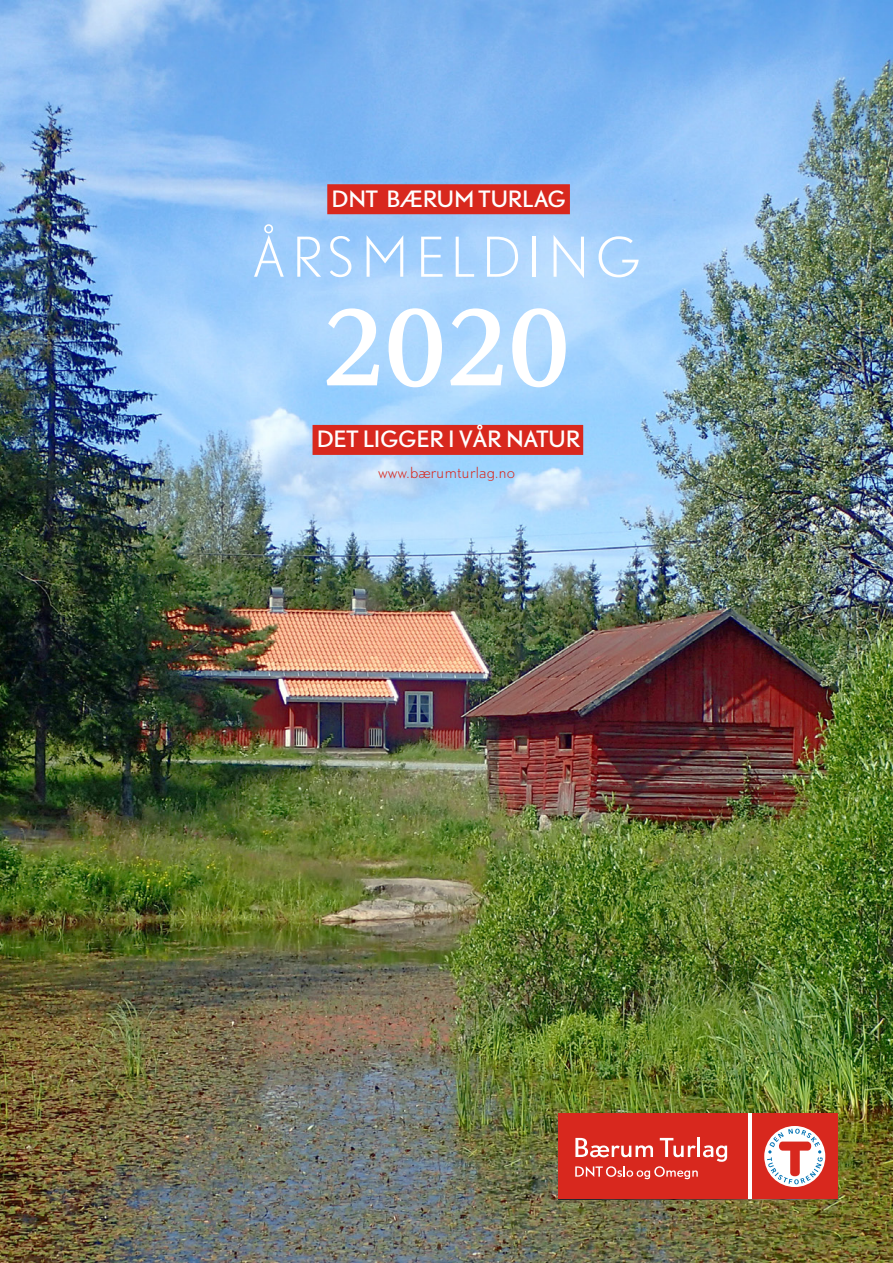
<style>
.page{position:relative;width:893px;height:1263px;background:#fff}
.page>*{position:absolute;margin:0;border:0;box-sizing:border-box;transform-origin:0 0}
._3_Tittel{font:121.8px "Whitman Bold LF";color:#fff}
._3_Tittel-2{font:300 51px "DTL Nobel TOT";letter-spacing:.1em;color:#fff}
._5_Tittel_overlay{font:21px "DTL Nobel TOT";color:#fff}
._8_Liste{font:300 14.25px "DTL Nobel TOT";color:#d8281e}
</style>
<div class="page">
<img style="left:0;top:0;width:893px;height:1263px">
<div style="left:752px;top:1113px;width:85px;height:86px;background:#d8281e"></div>
<div style="left:558px;top:1113px;width:190px;height:86px;background:#d8281e"></div>
<svg style="left:764px;top:1126px;width:61px;height:61px"></svg>
<svg style="left:767px;top:1128px;width:56px;height:56px"></svg>
<hr style="left:748px;top:1113px;width:4px;height:86px;background:#fff">
<svg style="left:575px;top:1138px;width:152px;height:41px"></svg>
<div style="left:327px;top:184px;width:243px;height:30px;background:#d8281e"></div>
<div style="left:313px;top:425px;width:270px;height:30px;background:#d8281e"></div>
<p class="_5_Tittel_overlay" style="left:331px;top:184px;width:236px">DNT BÆRUM TURLAG</p>
<p class="_3_Tittel-2" style="left:252px;top:224px;width:390px">ÅRSMELDING</p>
<p class="_3_Tittel" style="left:323px;top:280px;width:249px">2020</p>
<p class="_5_Tittel_overlay" style="left:317px;top:425px;width:265px">DET LIGGER I VÅR NATUR</p>
<p class="_8_Liste" style="left:378px;top:463px;width:138px">www.bærumturlag.no</p>
</div>
